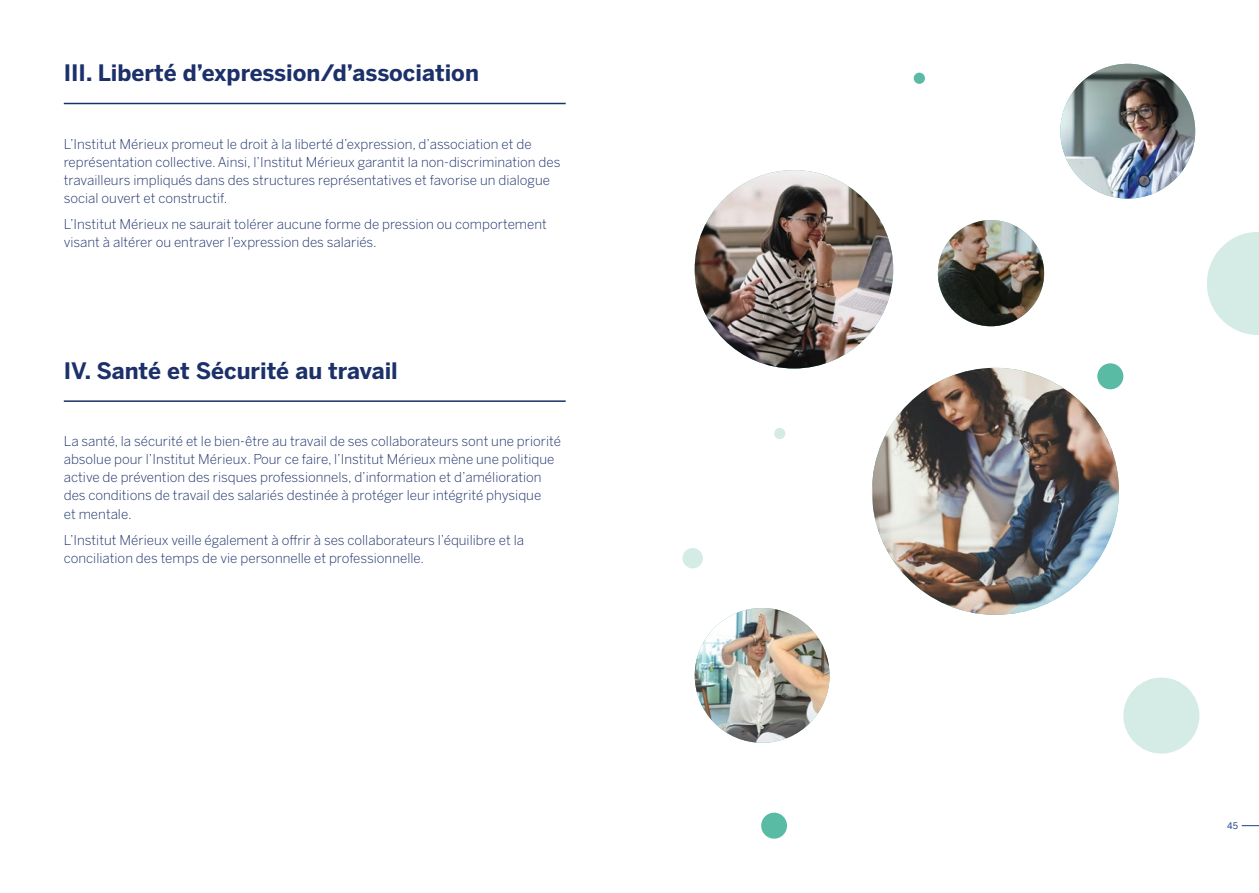
<style>
.page{position:relative;width:1259px;height:893px;background:#fff}
.page>*{position:absolute;margin:0;border:0;box-sizing:border-box;transform-origin:0 0}
.t1{font:700 22.5px "Benton Sans";color:#1c3069}
.t2{font:300 13.5px/18px "Benton Sans";color:#1c3069}
.t3{font:9px "Benton Sans";color:#17428a}
</style>
<div class="page">
<hr style="left:64px;top:103px;width:502px;height:1px;background:#1c3069">
<hr style="left:64px;top:400px;width:502px;height:2px;background:#1c3069">
<div style="left:682px;top:548px;width:21px;height:20px;background:#d5ebe5;border-radius:50%"></div>
<div style="left:1097px;top:363px;width:26px;height:26px;background:#5abba4;border-radius:50%"></div>
<div style="left:774px;top:428px;width:11px;height:11px;background:#d5ebe5;border-radius:50%"></div>
<div style="left:761px;top:813px;width:26px;height:26px;background:#5abba4;border-radius:50%"></div>
<svg style="left:1207px;top:232px;width:52px;height:103px"></svg>
<div style="left:1123px;top:678px;width:76px;height:76px;background:#d5ebe5;border-radius:50%"></div>
<div style="left:913px;top:73px;width:12px;height:11px;background:#5abba4;border-radius:50%"></div>
<img style="left:694px;top:170px;width:199px;height:199px;border-radius:99px">
<img style="left:694px;top:608px;width:135px;height:135px;border-radius:67px">
<img style="left:871px;top:368px;width:248px;height:247px">
<img style="left:938px;top:220px;width:106px;height:106px;border-radius:53px">
<img style="left:1060px;top:64px;width:135px;height:135px;border-radius:67px">
<svg style="left:1241px;top:825px;width:18px;height:1px"></svg>
<p class="t1" style="left:64px;top:59px;width:416px">III. Liberté d’expression/d’association</p>
<p class="t2" style="left:64px;top:135px;width:498px">L’Institut Mérieux promeut le droit à la liberté d’expression, d’association et de représentation collective. Ainsi, l’Institut Mérieux garantit la non-discrimination des travailleurs impliqués dans des structures représentatives et favorise un dialogue social ouvert et constructif.</p>
<p class="t2" style="left:64px;top:215px;width:485px">L’Institut Mérieux ne saurait tolérer aucune forme de pression ou comportement visant à altérer ou entraver l’expression des salariés.</p>
<p class="t1" style="left:64px;top:357px;width:336px">IV. Santé et Sécurité au travail</p>
<p class="t2" style="left:64px;top:433px;width:499px">La santé, la sécurité et le bien-être au travail de ses collaborateurs sont une priorité absolue pour l’Institut Mérieux. Pour ce faire, l’Institut Mérieux mène une politique active de prévention des risques professionnels, d’information et d’amélioration des conditions de travail des salariés destinée à protéger leur intégrité physique<br>et mentale.</p>
<p class="t2" style="left:64px;top:531px;width:462px">L’Institut Mérieux veille également à offrir à ses collaborateurs l’équilibre et la conciliation des temps de vie personnelle et professionnelle.</p>
<p class="t3" style="left:1227px;top:820px;width:12px">45</p>
</div>
